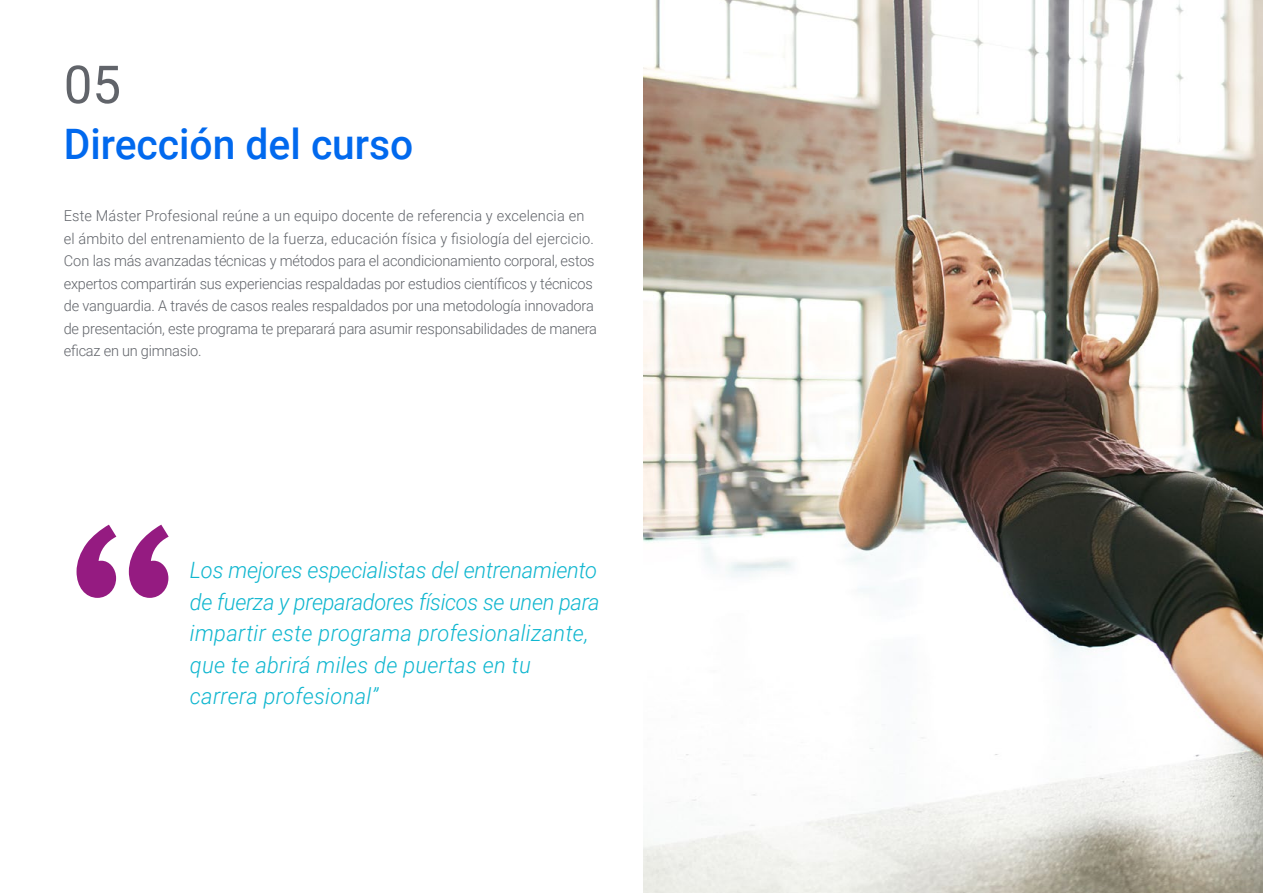
<style>
.page{position:relative;width:1263px;height:893px;background:#fff}
.page>*{position:absolute;margin:0;border:0;box-sizing:border-box;transform-origin:0 0}
.t1{font:52.5px "Roboto";color:#61646a}
.t2{font:500 42px "Roboto";color:#0169ee}
.t3{font:italic 300 22.5px/31.5px "Roboto";color:#0fb6cf}
.t4{font:300 15px/22.5px "Roboto";letter-spacing:-.015em;color:#61646a}
</style>
<div class="page">
<svg style="left:77px;top:525px;width:92px;height:73px"></svg>
<img style="left:643px;top:0;width:620px;height:893px">
<h1 class="t1" style="left:64px;top:48px;width:59px">05</h1>
<h2 class="t2" style="left:64px;top:115px;width:351px">Dirección del curso</h2>
<p class="t4" style="left:64px;top:204px;width:535px">Este Máster Profesional reúne a un equipo docente de referencia y excelencia en el ámbito del entrenamiento de la fuerza, educación física y fisiología del ejercicio.<br>Con las más avanzadas técnicas y métodos para el acondicionamiento corporal, estos expertos compartirán sus experiencias respaldadas por estudios científicos y técnicos de vanguardia. A través de casos reales respaldados por una metodología innovadora de presentación, este programa te preparará para asumir responsabilidades de manera eficaz en un gimnasio.</p>
<h3 class="t3" style="left:190px;top:554px;width:411px">Los mejores especialistas del entrenamiento de fuerza y preparadores físicos se unen para impartir este programa profesionalizante, que te abrirá miles de puertas en tu carrera profesional”</h3>
</div>
